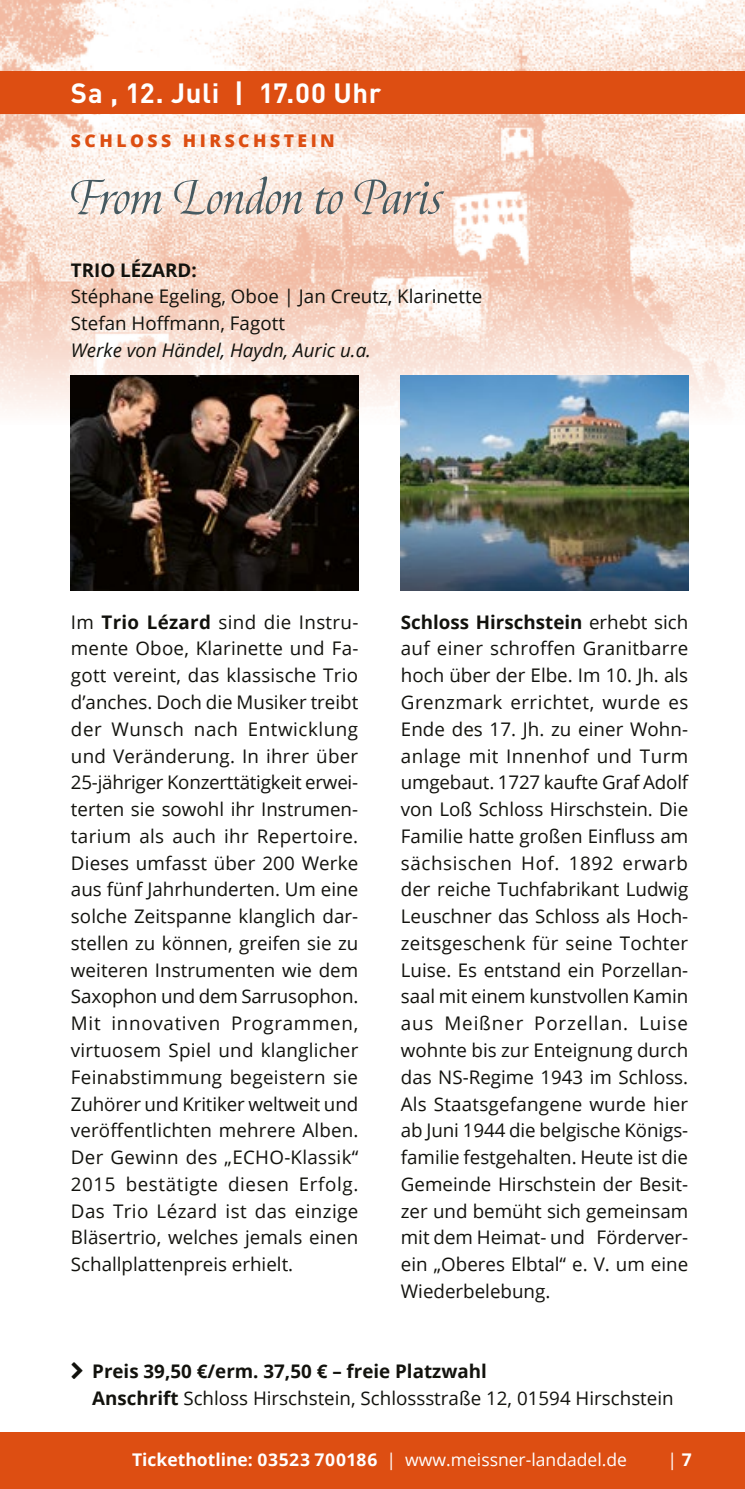
<style>
.page{position:relative;width:745px;height:1489px;background:#fff}
.page>*{position:absolute;margin:0;border:0;box-sizing:border-box;transform-origin:0 0}
.t1{font:italic 55px "Canto";color:#465a61}
.t2{font:700 27.5px "DINOT";letter-spacing:.025em;color:#fff}
.t3{font:18.75px/26.8px "Open Sans";color:#12120d}
.t4{font:italic 18.75px "Open Sans";color:#12120d}
.t5{font:700 18.75px "Open Sans";color:#12120d}
.t6{font:700 17.5px "Open Sans";color:#fff}
.t7{font:800 17.5px "Open Sans";letter-spacing:.2em;color:#dd4e12}
.t8{font:17.5px "Open Sans";color:#fff}
.s1{font-weight:700}
.s2{font-weight:400}
</style>
<div class="page">
<img style="left:0;top:0;width:744px;height:424px">
<div style="left:0;top:71px;width:744px;height:42px;background:#dd4e12"></div>
<div style="left:0;top:1431px;width:744px;height:57px;background:#dd4e12"></div>
<img style="left:400px;top:376px;width:287px;height:214px">
<img style="left:71px;top:376px;width:287px;height:214px">
<h2 class="t2" style="left:71px;top:74px;width:312px">Sa , 12. Juli | 17.00 Uhr</h2>
<p class="t7" style="left:71px;top:127px;width:265px">SCHLOSS HIRSCHSTEIN</p>
<h1 class="t1" style="left:71px;top:164px;width:374px">From London to Paris</h1>
<p class="t5" style="left:71px;top:257px;width:127px">TRIO LÉZARD:</p>
<p class="t3" style="left:71px;top:283px;width:412px">Stéphane Egeling, Oboe | Jan Creutz, Klarinette<br>Stefan Hoffmann, Fagott</p>
<p class="t4" style="left:71px;top:337px;width:301px">Werke von Händel, Haydn, Auric u.a.</p>
<p class="t3" style="left:71px;top:608px;width:289px;text-align:justify">Im <span class="s1">Trio Lézard</span> sind die Instru&shy;mente Oboe, Klarinette und Fa&shy;gott vereint, das klassische Trio d’anches. Doch die Musiker treibt der Wunsch nach Entwicklung und Veränderung. In ihrer über 25-jähriger Konzerttätigkeit erwei&shy;terten sie sowohl ihr Instrumen&shy;tarium als auch ihr Repertoire.<br>Dieses umfasst über 200 Werke aus fünf Jahrhunderten. Um eine solche Zeitspanne klanglich dar&shy;stellen zu können, greifen sie zu weiteren Instrumenten wie dem Saxophon und dem Sarrusophon.<br>Mit innovativen Programmen, virtuosem Spiel und klanglicher Feinabstimmung begeistern sie Zuhörer und Kritiker weltweit und veröffentlichten mehrere Alben.<br>Der Gewinn des „ECHO-Klassik“ 2015 bestätigte diesen Erfolg.<br>Das Trio Lézard ist das einzige Bläsertrio, welches jemals einen Schallplattenpreis erhielt.</p>
<p class="t3" style="left:400px;top:608px;width:289px;text-align:justify"><span class="s1">Schloss Hirschstein</span> erhebt sich auf einer schroffen Granitbarre hoch über der Elbe. Im 10. Jh. als Grenzmark errichtet, wurde es Ende des 17. Jh. zu einer Wohn&shy;anlage mit Innenhof und Turm umgebaut. 1727 kaufte Graf Adolf von Loß Schloss Hirschstein. Die Familie hatte großen Einfluss am sächsischen Hof. 1892 erwarb der reiche Tuchfabrikant Ludwig Leuschner das Schloss als Hoch&shy;zeitsgeschenk für seine Tochter Luise. Es entstand ein Porzellan&shy;saal mit einem kunstvollen Kamin aus Meißner Porzellan. Luise wohnte bis zur Enteignung durch das NS-Regime 1943 im Schloss.<br>Als Staatsgefangene wurde hier ab Juni 1944 die belgische Königs&shy;familie festgehalten. Heute ist die Gemeinde Hirschstein der Besit&shy;zer und bemüht sich gemeinsam mit dem Heimat- und Förderver&shy;ein „Oberes Elbtal“ e. V. um eine Wiederbelebung.</p>
<p class="t3" style="left:92px;top:1357px;width:582px"><span class="s1">Preis 39,50 €/erm. 37,50 € – freie Platzwahl<br>Anschrift</span> Schloss Hirschstein, Schlossstraße 12, 01594 Hirschstein</p>
<p class="t6" style="left:132px;top:1447px;width:496px">Tickethotline: 03523 700186 <span class="s2">| www.meissner-landadel.de</span></p>
<p class="t8" style="left:667px;top:1447px;width:26px">| <span class="s1">7</span></p>
</div>
